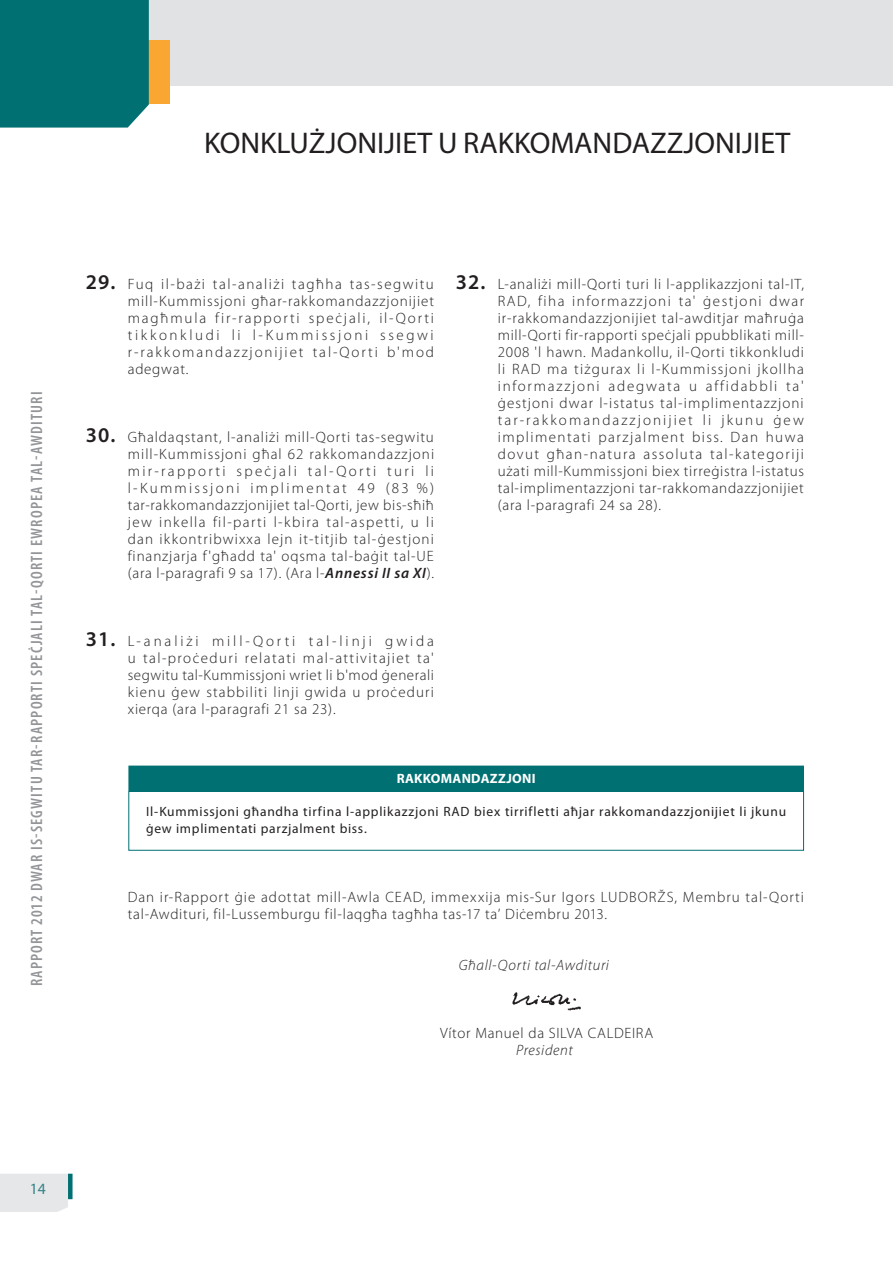
<style>
.page{position:relative;width:893px;height:1263px;background:#fff}
.page>*{position:absolute;margin:0;border:0;box-sizing:border-box;transform-origin:0 0}
.E_01_-_CHAP_TITRE_CH{font:30px "Myriad Pro";color:#231f20}
.t1{font:600 condensed 16.5px "Myriad Pro";letter-spacing:.07em;color:#939598}
.t2{font:15.75px "Myriad Pro";color:#358286}
.E_05_-_CHAP__1__TEXT{font:300 15px/17px "Myriad Pro";letter-spacing:.06em;color:#231f20;text-align:justify}
.H_03_-_RECO_SIGNATUR{font:300 15px/17px "Myriad Pro";letter-spacing:.05em;color:#231f20}
.H_03_-_RECO_SIGNATUR-2{font:italic 300 15px "Myriad Pro";letter-spacing:.045em;color:#231f20}
.H_02_-_RECO_TEXTE{font:13.5px/17px "Myriad Pro";letter-spacing:.055em;color:#231f20}
.H_01_-_RECO_NUMERO_R{font:700 13.5px "Myriad Pro";letter-spacing:.02em;color:#fff}
.s1{font-weight:600;font-size:21px}
.s2{font-weight:600;font-style:italic}
</style>
<div class="page">
<div style="left:0;top:1173px;width:70px;height:39px;background:#e6e7e9"></div>
<div style="left:68px;top:1174px;width:5px;height:25px;background:#017072"></div>
<div style="left:0;top:0;width:893px;height:85px;background:#e1e2e4"></div>
<div style="left:149px;top:40px;width:21px;height:64px;background:#faa633"></div>
<div style="left:0;top:0;width:149px;height:128px;background:#017072"></div>
<div style="left:128px;top:791px;width:676px;height:60px;border:1px solid #017072"></div>
<div style="left:129px;top:766px;width:674px;height:24px;background:#017072"></div>
<div style="left:128px;top:765px;width:676px;height:26px;border:2px solid #017072"></div>
<img style="left:512px;top:992px;width:69px;height:19px">
<p class="E_01_-_CHAP_TITRE_CH" style="left:204px;top:125px;width:588px">KONKLUŻJONIJIET U RAKKOMANDAZZJONIJIET</p>
<p class="t1" style="left:28px;top:986px;width:596px;rotate:-90deg">RAPPORT 2012 DWAR IS-SEGWITU TAR-RAPPORTI SPEĊJALI TAL-QORTI EWROPEA TAL-AWDITURI</p>
<p class="E_05_-_CHAP__1__TEXT" style="left:128px;top:276px;width:308px;text-indent:-42px"><span class="s1">29.</span> Fuq il‑bażi tal‑analiżi tagħha tas‑segwitu mill‑Kummissjoni għar‑rakkomandazzjonijiet magħmula fir‑rapporti speċjali, il‑Qorti tikkonkludi li l‑Kummissjoni ssegwi r‑rakkomandazzjonijiet tal‑Qorti b'mod adegwat.</p>
<p class="E_05_-_CHAP__1__TEXT" style="left:128px;top:429px;width:308px;text-indent:-42px"><span class="s1">30.</span> Għaldaqstant, l‑analiżi mill‑Qorti tas‑segwitu mill‑Kummissjoni għal 62 rakkomandazzjoni mir‑rapporti speċjali tal‑Qorti turi li l‑Kummissjoni implimentat 49 (83 %) tar‑rakkomandazzjonijiet tal‑Qorti, jew bis‑sħiħ jew inkella fil‑parti l‑kbira tal‑aspetti, u li dan ikkontribwixxa lejn it‑titjib tal‑ġestjoni finanzjarja f'għadd ta' oqsma tal‑baġit tal‑UE (ara l‑paragrafi 9 sa 17). (Ara l‑<span class="s2">Annessi II sa XI</span>).</p>
<p class="E_05_-_CHAP__1__TEXT" style="left:128px;top:633px;width:308px;text-indent:-42px"><span class="s1">31.</span> L‑analiżi mill‑Qorti tal‑linji gwida u tal‑proċeduri relatati mal‑attivitajiet ta' segwitu tal‑Kummissjoni wriet li b'mod ġenerali kienu ġew stabbiliti linji gwida u proċeduri xierqa (ara l‑paragrafi 21 sa 23).</p>
<p class="E_05_-_CHAP__1__TEXT" style="left:498px;top:276px;width:308px;text-indent:-42px"><span class="s1">32.</span> L‑analiżi mill‑Qorti turi li l‑applikazzjoni tal‑IT, RAD, fiha informazzjoni ta' ġestjoni dwar ir‑rakkomandazzjonijiet tal‑awditjar maħruġa mill‑Qorti fir‑rapporti speċjali ppubblikati mill-2008 'l hawn. Madankollu, il‑Qorti tikkonkludi li RAD ma tiżgurax li l‑Kummissjoni jkollha informazzjoni adegwata u affidabbli ta' ġestjoni dwar l‑istatus tal‑implimentazzjoni tar‑rakkomandazzjonijiet li jkunu ġew implimentati parzjalment biss. Dan huwa dovut għan‑natura assoluta tal‑kategoriji użati mill‑Kummissjoni biex tirreġistra l‑istatus tal‑implimentazzjoni tar‑rakkomandazzjonijiet (ara l‑paragrafi 24 sa 28).</p>
<p class="H_01_-_RECO_NUMERO_R" style="left:397px;top:770px;width:140px">RAKKOMANDAZZJONI</p>
<p class="H_02_-_RECO_TEXTE" style="left:146px;top:803px;width:641px">Il‑Kummissjoni għandha tirfina l‑applikazzjoni RAD biex tirrifletti aħjar rakkomandazzjonijiet li jkunu ġew implimentati parzjalment biss.</p>
<p class="H_03_-_RECO_SIGNATUR" style="left:128px;top:888px;width:678px">Dan ir‑Rapport ġie adottat mill‑Awla CEAD, immexxija mis‑Sur Igors LUDBORŽS, Membru tal‑Qorti tal‑Awdituri, fil‑Lussemburgu fil‑laqgħa tagħha tas-17 ta’ Diċembru 2013.</p>
<p class="H_03_-_RECO_SIGNATUR-2" style="left:459px;top:957px;width:152px">Għall‑Qorti tal‑Awdituri</p>
<p class="H_03_-_RECO_SIGNATUR" style="left:440px;top:1024px;width:215px">Vítor Manuel da SILVA CALDEIRA</p>
<p class="H_03_-_RECO_SIGNATUR-2" style="left:516px;top:1042px;width:58px">President</p>
<p class="t2" style="left:30px;top:1179px;width:18px">14</p>
</div>
